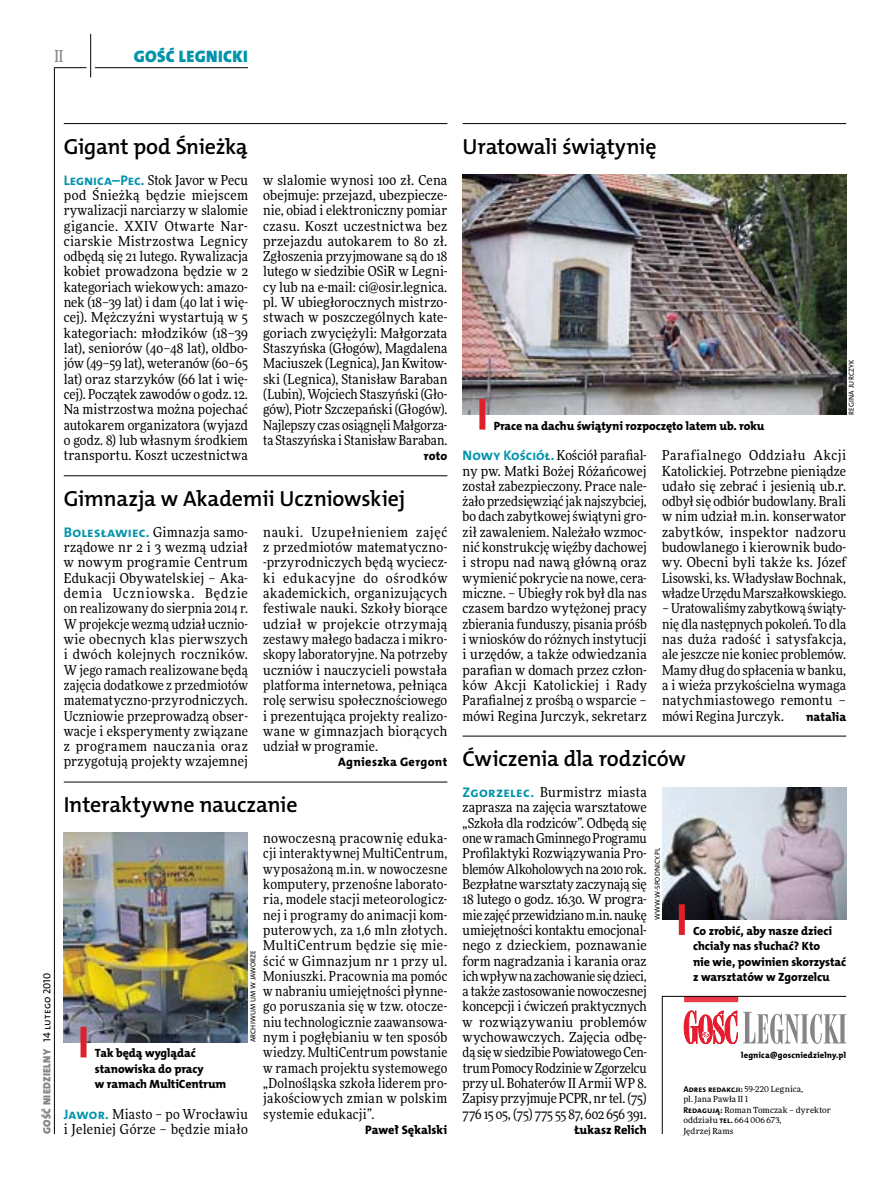
<style>
.page{position:relative;width:893px;height:1191px;background:#fff}
.page>*{position:absolute;margin:0;border:0;box-sizing:border-box;transform-origin:0 0}
.t1{font:21.9px "The Mix HP6 Se Bld";letter-spacing:-.01em;color:#000}
.t2{font:16.65px "The Mix HP9 Blk";letter-spacing:.02em;color:#0093aa}
.t3{font:500 16.5px "Freeday Narrow";color:#858486;scale:.9 1}
.t4{font:13.65px/15.3px "Freeday Narrow News";letter-spacing:.01em;color:#000;text-align:justify}
.t5{font:12.3px "The Mix HP8 Ex Bld";color:#000}
.t6{font:12px/15.3px "The Mix HP8 Ex Bld";letter-spacing:-.005em;color:#000}
.t7{font:10.5px "The Mix HP9 Blk";letter-spacing:.025em;color:#858486}
.t8{font:8.55px "The Mix HP7 Bld";letter-spacing:.005em;color:#000}
.t9{font:8.55px "The Mix HP8 Ex Bld";letter-spacing:.04em;color:#000}
.t10{font:8.4px/10.5px "Freeday News";letter-spacing:.015em;color:#000}
.t11{font:7.2px "The Mix HP5 Plain";letter-spacing:.015em;color:#000}
.s1{font-family:"The Mix HP5 Plain";color:#000}
.s2{font-family:"The Mix HP7 Bld";font-size:13.95px;color:#0093aa}
.s3{font-family:"Freeday News";font-size:8.4px}
.s4{font-family:"The Mix HP7 Bld";font-size:8.55px}
</style>
<div class="page">
<hr style="left:54px;top:67px;width:1px;height:1067px;background:#000">
<hr style="left:90px;top:34px;width:1px;height:43px;background:#000">
<hr style="left:54px;top:67px;width:32px;height:1px;background:#000">
<hr style="left:95px;top:67px;width:153px;height:1px;background:#000">
<svg style="left:662px;top:996px;width:185px;height:138px"></svg>
<hr style="left:64px;top:123px;width:383px;height:1px;background:#000">
<hr style="left:463px;top:123px;width:383px;height:1px;background:#000">
<img style="left:463px;top:175px;width:383px;height:239px">
<div style="left:479px;top:399px;width:6px;height:30px;background:#df1f2a"></div>
<hr style="left:64px;top:475px;width:383px;height:1px;background:#000">
<hr style="left:463px;top:736px;width:383px;height:1px;background:#000">
<img style="left:662px;top:787px;width:184px;height:132px">
<div style="left:679px;top:904px;width:6px;height:31px;background:#df1f2a"></div>
<hr style="left:64px;top:781px;width:383px;height:1px;background:#000">
<img style="left:64px;top:833px;width:184px;height:209px">
<div style="left:81px;top:1026px;width:6px;height:31px;background:#df1f2a"></div>
<p class="t3" style="left:54px;top:46px;width:11px">II</p>
<p class="t2" style="left:134px;top:46px;width:115px">GOŚĆ LEGN ICKI</p>
<p class="t7" style="left:40px;top:1134px;width:163px;rotate:-90deg">GOŚĆ NIEDZIELNY <span class="s1">14 lutego 2010</span></p>
<h1 class="t1" style="left:64px;top:132px;width:186px">Gigant pod Śnieżką</h1>
<p class="t4" style="left:64px;top:172px;width:186px"><span class="s2">Legnica–Pec.</span> Stok Javor w Pecu pod Śnieżką będzie miejscem rywalizacji narciarzy w slalomie gigancie. XXIV Otwarte Nar&shy;ciarskie Mistrzostwa Legnicy odbędą się 21 lutego. Rywalizacja kobiet prowadzona będzie w 2 kategoriach wiekowych: amazo&shy;nek (18–39 lat) i dam (40 lat i wię&shy;cej). Mężczyźni wystartują w 5 kategoriach: młodzików (18–39 lat), seniorów (40–48 lat), oldbo&shy;jów (49–59 lat), weteranów (60–65 lat) oraz starzyków (66 lat i wię&shy;cej). Początek zawodów o godz. 12.<br>Na mistrzostwa można pojechać autokarem organizatora (wyjazd o godz. 8) lub własnym środkiem transportu. Koszt uczestnictwa</p>
<p class="t4" style="left:263px;top:172px;width:186px">w slalomie wynosi 100 zł. Cena obejmuje: przejazd, ubezpiecze&shy;nie, obiad i elektroniczny pomiar czasu. Koszt uczestnictwa bez przejazdu autokarem to 80 zł.<br>Zgłoszenia przyjmowane są do 18 lutego w siedzibie OSiR w Legni&shy;cy lub na e-mail: ci@osir.legnica. pl. W ubiegłorocznych mistrzo&shy;stwach w poszczególnych kate&shy;goriach zwyciężyli: Małgorzata Staszyńska (Głogów), Magdalena Maciuszek (Legnica), Jan Kwitow&shy;ski (Legnica), Stanisław Baraban (Lubin), Wojciech Staszyński (Gło&shy;gów), Piotr Szczepański (Głogów).<br>Najlepszy czas osiągnęli Małgorza&shy;ta Staszyńska i Stanisław Baraban.</p>
<p class="t5" style="left:424px;top:448px;width:25px">roto</p>
<h1 class="t1" style="left:64px;top:485px;width:343px">Gimnazja w Akademii Uczniowskiej</h1>
<p class="t4" style="left:64px;top:524px;width:186px"><span class="s2">Bolesławiec.</span> Gimnazja samo&shy;rządowe nr 2 i 3 wezmą udział w nowym programie Centrum Edukacji Obywatelskiej – Aka&shy;demia Uczniowska. Będzie on realizowany do sierpnia 2014 r.<br>W projekcje wezmą udział ucznio&shy;wie obecnych klas pierwszych i dwóch kolejnych roczników.<br>W jego ramach realizowane będą zajęcia dodatkowe z przedmiotów matematyczno-przyrodniczych.<br>Uczniowie przeprowadzą obser&shy;wacje i eksperymenty związane z programem nauczania oraz przygotują projekty wzajemnej</p>
<p class="t4" style="left:263px;top:524px;width:186px">nauki. Uzupełnieniem zajęć z przedmiotów matematyczno--przyrodniczych będą wyciecz&shy;ki edukacyjne do ośrodków akademickich, organizujących festiwale nauki. Szkoły biorące udział w projekcie otrzymają zestawy małego badacza i mikro&shy;skopy laboratoryjne. Na potrzeby uczniów i nauczycieli powstała platforma internetowa, pełniąca rolę serwisu społecznościowego i prezentująca projekty realizo&shy;wane w gimnazjach biorących udział w programie.</p>
<p class="t5" style="left:338px;top:754px;width:111px">Agnieszka Gergont</p>
<h1 class="t1" style="left:64px;top:791px;width:235px">Interaktywne nauczanie</h1>
<p class="t4" style="left:263px;top:830px;width:186px">nowoczesną pracownię eduka&shy;cji interaktywnej MultiCentrum, wyposażoną m.in. w nowoczesne komputery, przenośne laborato&shy;ria, modele stacji meteorologicz&shy;nej i programy do animacji kom&shy;puterowych, za 1,6 mln złotych.<br>MultiCentrum będzie się mie&shy;ścić w Gimnazjum nr 1 przy ul.<br>Moniuszki. Pracownia ma pomóc w nabraniu umiejętności płynne&shy;go poruszania się w tzw. otocze&shy;niu technologicznie zaawansowa&shy;nym i pogłębianiu w ten sposób wiedzy. MultiCentrum powstanie w ramach projektu systemowego „Dolnośląska szkoła liderem pro&shy;jakościowych zmian w polskim systemie edukacji”.</p>
<p class="t5" style="left:365px;top:1122px;width:83px">Paweł Sękalski</p>
<p class="t11" style="left:248px;top:1042px;width:94px;rotate:-90deg">Archiwum UM w Jaworze</p>
<p class="t6" style="left:95px;top:1045px;width:132px">Tak będą wyglądać stanowiska do pracy<br>w ramach MultiCentrum</p>
<p class="t4" style="left:64px;top:1106px;width:186px"><span class="s2">Jawor.</span> Miasto – po Wrocławiu i Jeleniej Górze – będzie miało</p>
<h1 class="t1" style="left:463px;top:132px;width:195px">Uratowali świątynię</h1>
<p class="t6" style="left:494px;top:418px;width:272px">Prace na dachu świątyni rozpoczęto latem ub. roku</p>
<p class="t11" style="left:847px;top:415px;width:56px;rotate:-90deg">Regina Jurczyk</p>
<p class="t4" style="left:463px;top:447px;width:186px"><span class="s2">Nowy Kościół.</span> Kościół parafial&shy;ny pw. Matki Bożej Różańcowej został zabezpieczony. Prace nale&shy;żało przedsięwziąć jak najszybciej, bo dach zabytkowej świątyni gro&shy;ził zawaleniem. Należało wzmoc&shy;nić konstrukcję więźby dachowej i stropu nad nawą główną oraz wymienić pokrycie na nowe, cera&shy;miczne. – Ubiegły rok był dla nas czasem bardzo wytężonej pracy zbierania funduszy, pisania próśb i wniosków do różnych instytucji i urzędów, a także odwiedzania parafian w domach przez człon&shy;ków Akcji Katolickiej i Rady Parafialnej z prośbą o wsparcie – mówi Regina Jurczyk, sekretarz</p>
<p class="t4" style="left:662px;top:447px;width:186px">Parafialnego Oddziału Akcji Katolickiej. Potrzebne pieniądze udało się zebrać i jesienią ub.r. odbył się odbiór budowlany. Brali w nim udział m.in. konserwator zabytków, inspektor nadzoru budowlanego i kierownik budo&shy;wy. Obecni byli także ks. Józef Lisowski, ks.Władysław Bochnak, władze Urzędu Marszałkowskiego.</p>
<p class="t4" style="left:662px;top:600px;width:186px">– Uratowaliśmy zabytkową świąty&shy;nię dla następnych pokoleń. To dla nas duża radość i satysfakcja, ale jeszcze nie koniec problemów.<br>Mamy dług do spłacenia w banku, a i wieża przykościelna wymaga natychmiastowego remontu – mówi Regina Jurczyk.</p>
<p class="t5" style="left:806px;top:708px;width:42px">natalia</p>
<h1 class="t1" style="left:463px;top:745px;width:225px">Ćwiczenia dla rodziców</h1>
<p class="t4" style="left:463px;top:784px;width:186px"><span class="s2">Zgorzelec.</span> Burmistrz miasta zaprasza na zajęcia warsztatowe „Szkoła dla rodziców”. Odbędą się one wramach Gminnego Programu Profilaktyki Rozwiązywania Pro&shy;blemów Alkoholowych na 2010 rok.<br>Bezpłatne warsztaty zaczynają się 18 lutego o godz. 16.30. W progra&shy;mie zajęć przewidziano m.in. naukę umiejętności kontaktu emocjonal&shy;nego z dzieckiem, poznawanie form nagradzania i karania oraz ichwpływ na zachowanie się dzieci, a także zastosowanie nowoczesnej koncepcji i ćwiczeń praktycznych w rozwiązywaniu problemów wychowawczych. Zajęcia odbę&shy;dą się wsiedzibie Powiatowego Cen&shy;trum Pomocy Rodzinie wZgorzelcu przy ul. Bohaterów II Armii WP 8.<br>Zapisy przyjmuje PCPR, nr tel. (75)<br>776 15 05, (75) 775 55 87, 602 656 391.</p>
<p class="t5" style="left:574px;top:1122px;width:74px">Łukasz Relich</p>
<p class="t11" style="left:653px;top:919px;width:73px;rotate:-90deg">www.w-spodnicy.pl</p>
<p class="t6" style="left:693px;top:923px;width:155px">Co zrobić, aby nasze dzieci chciały nas słuchać? Kto<br>nie wie, powinien skorzystać z warsztatów w Zgorzelcu</p>
<p class="t9" style="left:741px;top:1050px;width:106px">legnica@goscniedzielny.pl</p>
<p class="t8" style="left:683px;top:1083px;width:121px">Adres redakcji: <span class="s3">59-220 Legnica,</span></p>
<p class="t10" style="left:683px;top:1094px;width:149px">pl. Jana Pawła II 1<br><span class="s4">Redagują:</span> Roman Tomczak – dyrektor oddziału <span class="s4">tel.</span> 664 006 673,<br>Jędrzej Rams</p>
</div>
